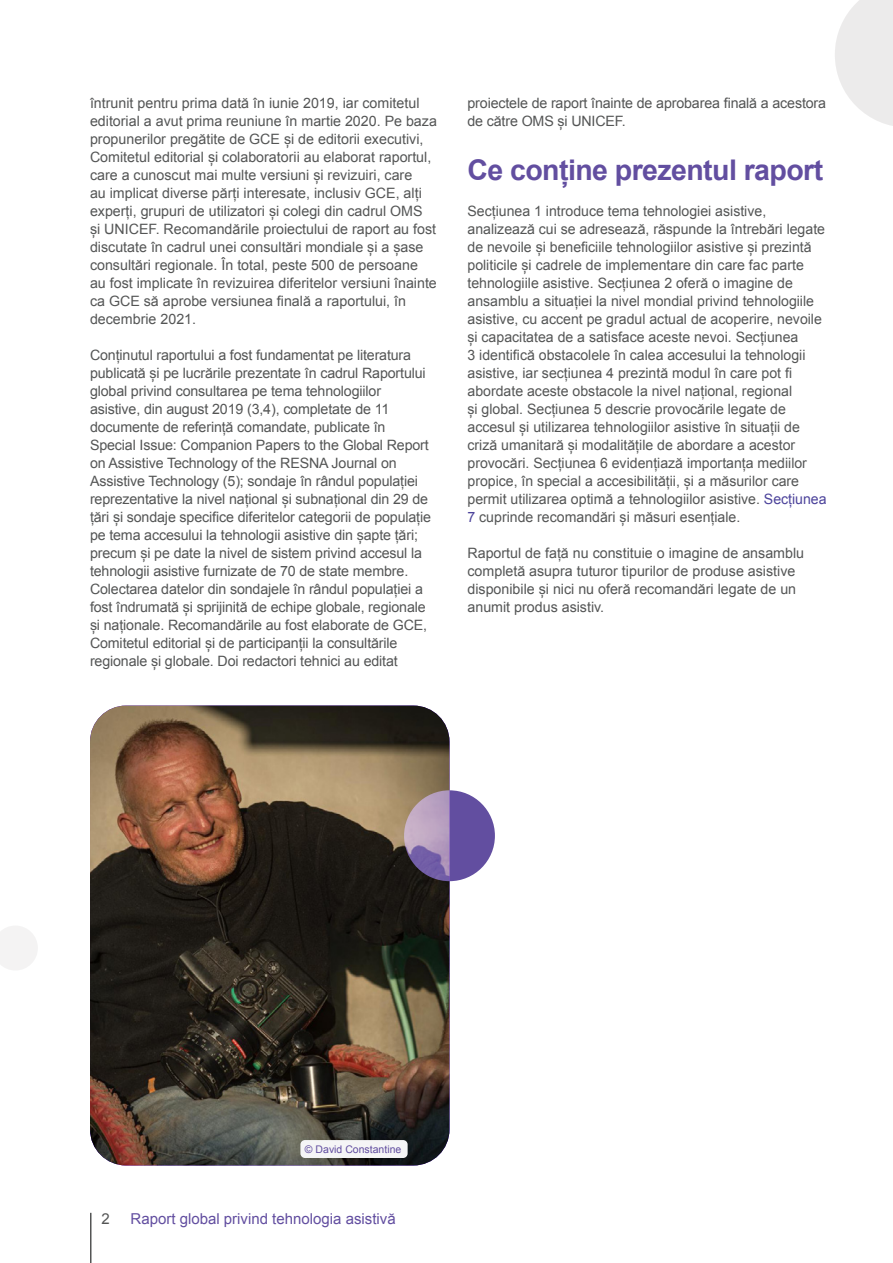
<style>
.page{position:relative;width:893px;height:1263px;background:#fff}
.page>*{position:absolute;margin:0;border:0;box-sizing:border-box;transform-origin:0 0}
.t1{font:700 28.5px "Arial";letter-spacing:-.02em;color:#624ea0}
.t2{font:15px "Arial";color:#624ea0}
.t3{font:15px "Arial";color:#545555}
.t4{font:14.25px/18px "Arial";color:#545555}
.Photo_Credits{font:10.5px "Arial";color:#624ea0}
.s1{color:#4c439b}
</style>
<div class="page">
<svg style="left:0;top:926px;width:38px;height:44px"></svg>
<hr style="left:90px;top:1213px;width:2px;height:50px;background:#545555">
<svg style="left:835px;top:0;width:58px;height:126px"></svg>
<img style="left:90px;top:705px;width:359px;height:460px">
<svg style="left:404px;top:790px;width:91px;height:91px"></svg>
<div style="left:300px;top:1140px;width:108px;height:18px;background:#f5f5f6;border-radius:4px"></div>
<p class="t4" style="left:90px;top:94px;width:348px">întrunit pentru prima dată în iunie 2019, iar comitetul editorial a avut prima reuniune în martie 2020. Pe baza propunerilor pregătite de GCE și de editorii executivi, Comitetul editorial și colaboratorii au elaborat raportul, care a cunoscut mai multe versiuni și revizuiri, care<br>au implicat diverse părți interesate, inclusiv GCE, alți experți, grupuri de utilizatori și colegi din cadrul OMS<br>și UNICEF. Recomandările proiectului de raport au fost discutate în cadrul unei consultări mondiale și a șase consultări regionale. În total, peste 500 de persoane au fost implicate în revizuirea diferitelor versiuni înainte ca GCE să aprobe versiunea finală a raportului, în decembrie 2021.</p>
<p class="t4" style="left:90px;top:346px;width:343px">Conținutul raportului a fost fundamentat pe literatura publicată și pe lucrările prezentate în cadrul Raportului global privind consultarea pe tema tehnologiilor asistive, din august 2019 (3,4), completate de 11 documente de referință comandate, publicate în Special Issue: Companion Papers to the Global Report on Assistive Technology of the RESNA Journal on Assistive Technology (5); sondaje în rândul populației reprezentative la nivel național și subnațional din 29 de țări și sondaje specifice diferitelor categorii de populație pe tema accesului la tehnologii asistive din șapte țări; precum și pe date la nivel de sistem privind accesul la tehnologii asistive furnizate de 70 de state membre.<br>Colectarea datelor din sondajele în rândul populației a fost îndrumată și sprijinită de echipe globale, regionale și naționale. Recomandările au fost elaborate de GCE, Comitetul editorial și de participanții la consultările regionale și globale. Doi redactori tehnici au editat</p>
<p class="t4" style="left:467px;top:94px;width:360px">proiectele de raport înainte de aprobarea finală a acestora de către OMS și UNICEF.</p>
<h2 class="t1" style="left:467px;top:151px;width:357px">Ce conține prezentul raport</h2>
<p class="t4" style="left:467px;top:202px;width:361px">Secțiunea 1 introduce tema tehnologiei asistive, analizează cui se adresează, răspunde la întrebări legate de nevoile și beneficiile tehnologiilor asistive și prezintă politicile și cadrele de implementare din care fac parte tehnologiile asistive. Secțiunea 2 oferă o imagine de ansamblu a situației la nivel mondial privind tehnologiile asistive, cu accent pe gradul actual de acoperire, nevoile și capacitatea de a satisface aceste nevoi. Secțiunea<br>3 identifică obstacolele în calea accesului la tehnologii asistive, iar secțiunea 4 prezintă modul în care pot fi abordate aceste obstacole la nivel național, regional<br>și global. Secțiunea 5 descrie provocările legate de accesul și utilizarea tehnologiilor asistive în situații de criză umanitară și modalitățile de abordare a acestor provocări. Secțiunea 6 evidențiază importanța mediilor propice, în special a accesibilității, și a măsurilor care permit utilizarea optimă a tehnologiilor asistive. <span class="s1">Secțiunea 7</span> cuprinde recomandări și măsuri esențiale.</p>
<p class="t4" style="left:467px;top:544px;width:338px">Raportul de față nu constituie o imagine de ansamblu completă asupra tuturor tipurilor de produse asistive disponibile și nici nu oferă recomandări legate de un anumit produs asistiv.</p>
<p class="Photo_Credits" style="left:305px;top:1142px;width:98px">© David Constantine</p>
<p class="t3" style="left:102px;top:1208px;width:10px">2</p>
<p class="t2" style="left:131px;top:1208px;width:267px">Raport global privind tehnologia asistivă</p>
</div>
